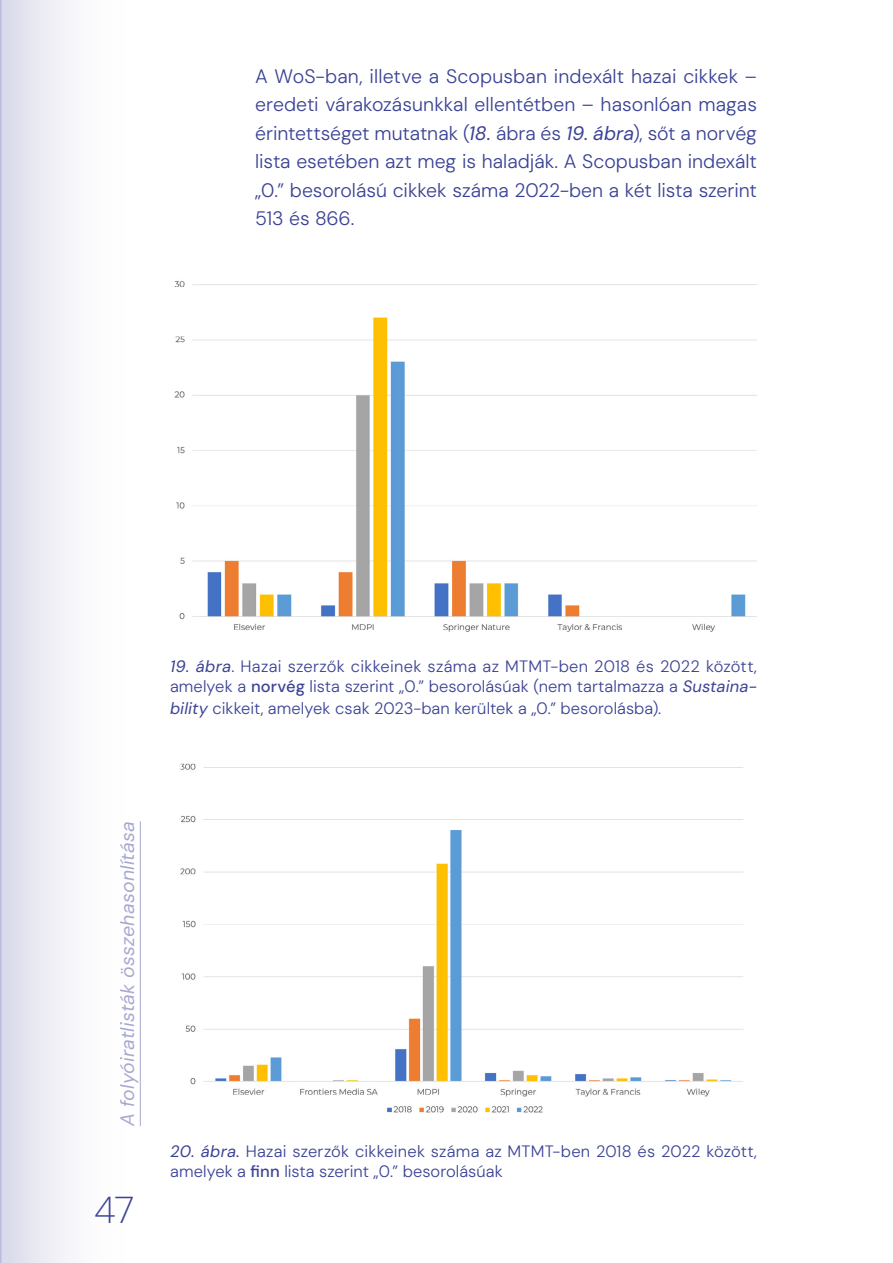
<style>
.page{position:relative;width:893px;height:1263px;background:#fff}
.page>*{position:absolute;margin:0;border:0;box-sizing:border-box;transform-origin:0 0}
.t1{font:200 37.5px "DM Sans 18 pt";color:#3b4395}
.t2{font:300 19.5px/28.5px "DM Sans 18 pt";letter-spacing:-.005em;color:#3b4395;text-align:justify}
.t3{font:italic 19.5px "DM Sans 18 pt";letter-spacing:.01em;color:#6062aa}
.t4{font:300 16.5px/19.8px "DM Sans 18 pt";letter-spacing:.005em;color:#3b4395}
.s1{font-weight:400;font-style:italic}
.s2{font-weight:500}
</style>
<div class="page">
<div style="left:0;top:0;width:134px;height:1263px;background:linear-gradient(to right,#ddddec,#fff)"></div>
<svg style="left:0;top:0;width:1px;height:1263px"></svg>
<hr style="left:140px;top:821px;width:1px;height:305px;background:#6062aa">
<img style="left:174px;top:281px;width:583px;height:351px">
<img style="left:180px;top:763px;width:563px;height:350px">
<p class="t2" style="left:255px;top:61px;width:503px">A WoS-ban, illetve a Scopusban indexált hazai cikkek – eredeti várakozásunkkal ellentétben – hasonlóan magas érintettséget mutatnak (<span class="s1">18.</span> ábra és <span class="s1">19. ábra</span>), sőt a norvég lista esetében azt meg is haladják. A Scopusban indexált „0.” besorolású cikkek száma 2022-ben a két lista szerint 513 és 866.</p>
<p class="t4" style="left:170px;top:657px;width:588px"><span class="s1">19. ábra</span>. Hazai szerzők cikkeinek száma az MTMT-ben 2018 és 2022 között, amelyek a <span class="s2">norvég</span> lista szerint „0.” besorolásúak (nem tartalmazza a <span class="s1">Sustaina-</span></p>
<p class="t4" style="left:170px;top:698px;width:493px"><span class="s1">bility</span> cikkeit, amelyek csak 2023-ban kerültek a „0.” besorolásba).</p>
<p class="t3" style="left:115px;top:1126px;width:306px;rotate:-90deg">A folyóiratlisták összehasonlítása</p>
<h1 class="t1" style="left:94px;top:1187px;width:42px">47</h1>
<p class="t4" style="left:170px;top:1141px;width:588px"><span class="s1">20. ábra.</span> Hazai szerzők cikkeinek száma az MTMT-ben 2018 és 2022 között, amelyek a <span class="s2">finn</span> lista szerint „0.” besorolásúak</p>
</div>
